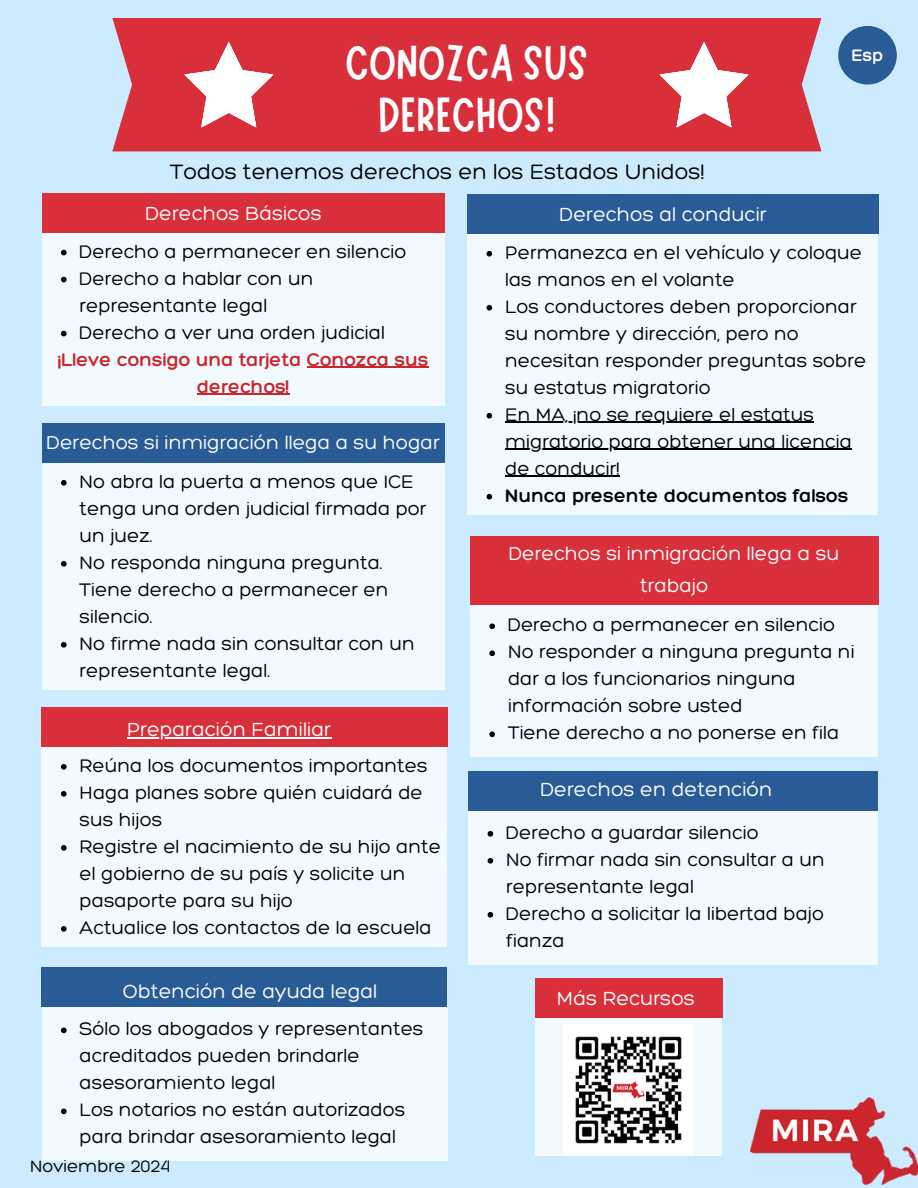
<style>
.page{position:relative;width:918px;height:1188px;background:#ccebff}
.page>*{position:absolute;margin:0;border:0;box-sizing:border-box;transform-origin:0 0}
.t1{font:49.2px/52.7px "Marykate";color:#fff;text-align:center}
.t2{font:300 22.5px "Hero";color:#000}
.t3{font:300 20.55px "Hero";color:#fff}
.t4{font:300 20.1px/31.5px "Hero";color:#fff;text-align:center}
.t5{font:300 19.8px/27px "Hero";color:#000}
.t6{font:300 19.8px/27px "Hero";color:#c9262d;text-align:center}
.t7{font:300 18px "Hero";color:#000}
.t8{font:300 18px "Hero";color:#fff}
.s1{font-style:inherit}
</style>
<div class="page">
<div style="left:112px;top:18px;width:709px;height:133px;background:#d82f3b"></div>
<svg style="left:184px;top:42px;width:89px;height:86px;background:#e88990"></svg>
<svg style="left:660px;top:42px;width:89px;height:86px;background:#e88990"></svg>
<div style="left:42px;top:233px;width:403px;height:172px;background:#f3faff"></div>
<svg style="left:61px;top:250px;width:6px;height:5px"></svg>
<svg style="left:61px;top:277px;width:6px;height:5px"></svg>
<svg style="left:61px;top:331px;width:6px;height:5px"></svg>
<hr style="left:307px;top:367px;width:122px;height:1px;background:#c9262d">
<hr style="left:197px;top:394px;width:93px;height:1px;background:#c9262d">
<div style="left:42px;top:463px;width:403px;height:227px;background:#f3faff"></div>
<svg style="left:61px;top:480px;width:6px;height:6px"></svg>
<svg style="left:61px;top:561px;width:6px;height:6px"></svg>
<svg style="left:61px;top:642px;width:6px;height:6px"></svg>
<div style="left:467px;top:234px;width:411px;height:281px;background:#f3faff"></div>
<svg style="left:487px;top:251px;width:5px;height:6px"></svg>
<svg style="left:487px;top:305px;width:5px;height:6px"></svg>
<svg style="left:487px;top:413px;width:5px;height:6px"></svg>
<hr style="left:505px;top:422px;width:309px;height:1px;background:#000">
<hr style="left:505px;top:449px;width:347px;height:1px;background:#000">
<hr style="left:505px;top:476px;width:115px;height:1px;background:#000">
<svg style="left:487px;top:494px;width:5px;height:6px"></svg>
<div style="left:468px;top:811px;width:410px;height:154px;background:#f3faff"></div>
<svg style="left:488px;top:831px;width:5px;height:6px"></svg>
<svg style="left:488px;top:858px;width:5px;height:6px"></svg>
<svg style="left:488px;top:912px;width:5px;height:6px"></svg>
<div style="left:42px;top:193px;width:403px;height:40px;background:#d82f3b"></div>
<div style="left:42px;top:423px;width:403px;height:40px;background:#295b96"></div>
<div style="left:467px;top:194px;width:411px;height:40px;background:#295b96"></div>
<div style="left:468px;top:772px;width:410px;height:39px;background:#295b96"></div>
<div style="left:42px;top:747px;width:405px;height:200px;background:#f3faff"></div>
<svg style="left:61px;top:764px;width:6px;height:6px"></svg>
<svg style="left:61px;top:791px;width:6px;height:6px"></svg>
<svg style="left:61px;top:845px;width:6px;height:6px"></svg>
<svg style="left:61px;top:926px;width:6px;height:6px"></svg>
<div style="left:42px;top:1007px;width:405px;height:154px;background:#f3faff"></div>
<svg style="left:61px;top:1028px;width:6px;height:5px"></svg>
<svg style="left:61px;top:1109px;width:6px;height:5px"></svg>
<div style="left:42px;top:708px;width:406px;height:39px;background:#d82f3b"></div>
<div style="left:42px;top:968px;width:405px;height:39px;background:#295b96"></div>
<div style="left:470px;top:603px;width:408px;height:154px;background:#f3faff"></div>
<svg style="left:489px;top:623px;width:6px;height:6px"></svg>
<svg style="left:489px;top:650px;width:6px;height:6px"></svg>
<svg style="left:489px;top:731px;width:6px;height:6px"></svg>
<div style="left:470px;top:537px;width:408px;height:68px;background:#d82f3b"></div>
<div style="left:535px;top:1017px;width:187px;height:139px;background:#f3faff"></div>
<div style="left:535px;top:978px;width:187px;height:39px;background:#d82f3b"></div>
<img style="left:751px;top:1098px;width:167px;height:86px">
<div style="left:838px;top:26px;width:59px;height:59px;background:#295b96;border-radius:50%"></div>
<hr style="left:127px;top:737px;width:204px;height:1px;background:#fff">
<img style="left:563px;top:1025px;width:131px;height:130px">
<p class="t1" style="left:345px;top:31px;width:245px">CONOZCA SUS<br>DERECHOS!</p>
<p class="t2" style="left:170px;top:158px;width:536px">Todos tenemos derechos en los Estados Unidos!</p>
<h2 class="t3" style="left:146px;top:200px;width:178px">Derechos Básicos</h2>
<p class="t3" style="left:560px;top:201px;width:208px">Derechos al conducir</p>
<p class="t8" style="left:851px;top:44px;width:34px">Esp</p>
<p class="t5" style="left:80px;top:237px;width:329px">Derecho a permanecer en silencio<br>Derecho a hablar con un representante legal<br>Derecho a ver una orden judicial</p>
<p class="t6" style="left:58px;top:345px;width:372px">¡Lleve consigo una tarjeta Conozca sus derechos!</p>
<h2 class="t4" style="left:47px;top:427px;width:394px">Derechos si inmigración llega a su hogar</h2>
<h2 class="t5" style="left:80px;top:467px;width:348px">No abra la puerta a menos que ICE tenga una orden judicial firmada por un juez.</h2>
<h2 class="t5" style="left:80px;top:548px;width:310px">No responda ninguna pregunta.<br>Tiene derecho a permanecer en silencio.</h2>
<p class="t5" style="left:80px;top:629px;width:337px">No firme nada sin consultar con un representante legal.</p>
<p class="t3" style="left:127px;top:716px;width:206px">Preparación Familiar</p>
<p class="t5" style="left:80px;top:751px;width:350px">Reúna los documentos importantes</p>
<p class="t5" style="left:80px;top:778px;width:345px">Haga planes sobre quién cuidará de sus hijos</p>
<p class="t5" style="left:80px;top:832px;width:363px">Registre el nacimiento de su hijo ante el gobierno de su país y solicite un pasaporte para su hijo</p>
<p class="t5" style="left:80px;top:913px;width:354px">Actualice los contactos de la escuela</p>
<p class="t5" style="left:505px;top:238px;width:359px">Permanezca en el vehículo y coloque las manos en el volante</p>
<p class="t5" style="left:505px;top:292px;width:363px">Los conductores deben proporcionar su nombre y dirección, pero no necesitan responder preguntas sobre su estatus migratorio</p>
<h3 class="t5" style="left:505px;top:400px;width:310px">En MA, ¡no se requiere el estatus</h3>
<h3 class="t5" style="left:505px;top:427px;width:348px">migratorio para obtener una licencia de conducir!<br><span class="s1">Nunca presente documentos falsos</span></h3>
<h3 class="t4" style="left:509px;top:538px;width:332px">Derechos si inmigración llega a su trabajo</h3>
<p class="t5" style="left:508px;top:611px;width:329px">Derecho a permanecer en silencio</p>
<p class="t5" style="left:508px;top:638px;width:348px">No responder a ninguna pregunta ni dar a los funcionarios ninguna información sobre usted<br>Tiene derecho a no ponerse en fila</p>
<p class="t3" style="left:541px;top:777px;width:233px">Derechos en detención</p>
<p class="t5" style="left:506px;top:818px;width:254px">Derecho a guardar silencio</p>
<p class="t5" style="left:506px;top:845px;width:320px">No firmar nada sin consultar a un representante legal</p>
<p class="t5" style="left:506px;top:899px;width:319px">Derecho a solicitar la libertad bajo fianza</p>
<h2 class="t3" style="left:123px;top:979px;width:256px">Obtención de ayuda legal</h2>
<p class="t3" style="left:557px;top:985px;width:139px">Más Recursos</p>
<h2 class="t5" style="left:80px;top:1015px;width:345px">Sólo los abogados y representantes acreditados pueden brindarle asesoramiento legal</h2>
<p class="t5" style="left:80px;top:1096px;width:327px">Los notarios no están autorizados para brindar asesoramiento legal</p>
<p class="t7" style="left:30px;top:1155px;width:141px">Noviembre 2024</p>
</div>
